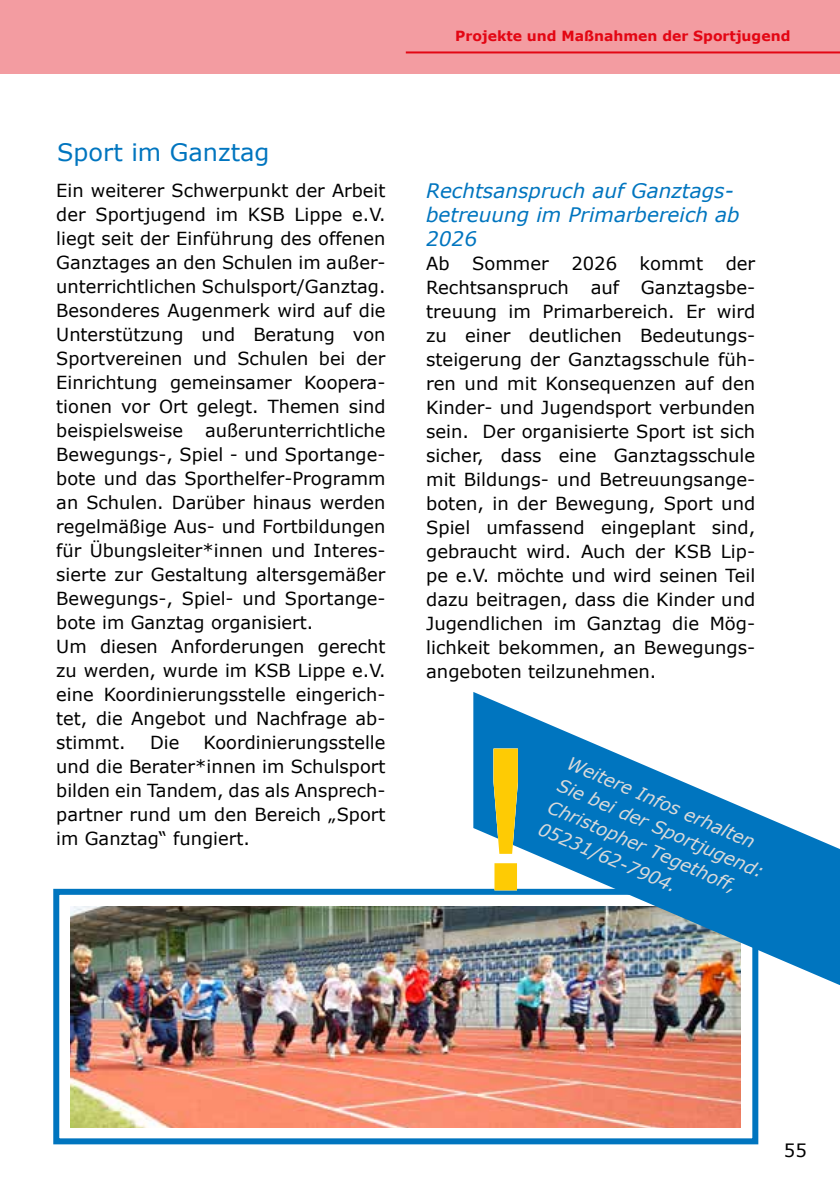
<style>
.page{position:relative;width:840px;height:1191px;background:#fff}
.page>*{position:absolute;margin:0;border:0;box-sizing:border-box;transform-origin:0 0}
.t1{font:24px "Verdana";color:#0075bf}
.t2{font:italic 20px/24px "Verdana";color:#0075bf}
.t3{font:18px/24px "Verdana";color:#000;text-align:justify}
.t4{font:italic 18px/24px "Verdana";color:#dadada}
.t5{font:700 14px "Verdana";color:#e30613}
</style>
<div class="page">
<div style="left:0;top:0;width:839px;height:74px;background:#f39ca1"></div>
<hr style="left:405px;top:51px;width:434px;height:2px;background:#e30613">
<div style="left:53px;top:888px;width:704px;height:256px;border:6px solid #0075bf"></div>
<img style="left:70px;top:906px;width:669px;height:221px">
<img style="left:473px;top:692px;width:366px;height:293px">
<svg style="left:493px;top:748px;width:24px;height:142px;background:#ebcb32"></svg>
<h1 class="t1" style="left:57px;top:137px;width:214px">Sport im Ganztag</h1>
<p class="t3" style="left:56px;top:178px;width:330px;text-align:left">Ein weiterer Schwerpunkt der Arbeit der Sportjugend im KSB Lippe e.V. liegt seit der Einführung des offenen Ganztages an den Schulen im außer&shy;unterrichtlichen Schulsport/Ganztag.<br>Besonderes Augenmerk wird auf die Unterstützung und Beratung von Sportvereinen und Schulen bei der Einrichtung gemeinsamer Koopera&shy;tionen vor Ort gelegt. Themen sind beispielsweise außerunterrichtliche Bewegungs-, Spiel - und Sportange&shy;bote und das Sporthelfer-Programm an Schulen. Darüber hinaus werden regelmäßige Aus- und Fortbildungen für Übungsleiter*innen und Interes&shy;sierte zur Gestaltung altersgemäßer Bewegungs-, Spiel- und Sportange&shy;bote im Ganztag organisiert.<br>Um diesen Anforderungen gerecht zu werden, wurde im KSB Lippe e.V. eine Koordinierungsstelle eingerich&shy;tet, die Angebot und Nachfrage ab&shy;stimmt.</p>
<p class="t3" style="left:56px;top:730px;width:330px;text-indent:147px">Koordinierungsstelle und die Berater*innen im Schulsport bilden ein Tandem, das als Ansprech&shy;partner rund um den Bereich „Sport im Ganztag“ fungiert.</p>
<p class="t3" style="left:150px;top:730px;width:31px">Die</p>
<p class="t5" style="left:455px;top:27px;width:336px">Projekte und Maßnahmen der Sportjugend</p>
<p class="t2" style="left:426px;top:179px;width:315px">Rechtsanspruch auf Ganztags&shy;betreuung im Primarbereich ab<br>2026</p>
<p class="t3" style="left:426px;top:252px;width:330px">Ab Sommer 2026 kommt der Rechtsanspruch auf Ganztagsbe&shy;treuung im Primarbereich. Er wird zu einer deutlichen Bedeutungs&shy;steigerung der Ganztagsschule füh&shy;ren und mit Konsequenzen auf den Kinder- und Jugendsport verbunden sein. Der organisierte Sport ist sich sicher, dass eine Ganztagsschule mit Bildungs- und Betreuungsange&shy;boten, in der Bewegung, Sport und Spiel umfassend eingeplant sind, gebraucht wird. Auch der KSB Lip&shy;pe e.V. möchte und wird seinen Teil dazu beitragen, dass die Kinder und Jugendlichen im Ganztag die Mög&shy;lichkeit bekommen, an Bewegungs&shy;angeboten teilzunehmen.</p>
<p class="t4" style="left:571px;top:751px;width:225px;rotate:23deg">Weitere Infos erhalten<br>Sie bei der Sportjugend:<br>Christopher Tegethoff,<br>05231/62-7904.</p>
<p class="t3" style="left:783px;top:1138px;width:24px">55</p>
</div>
